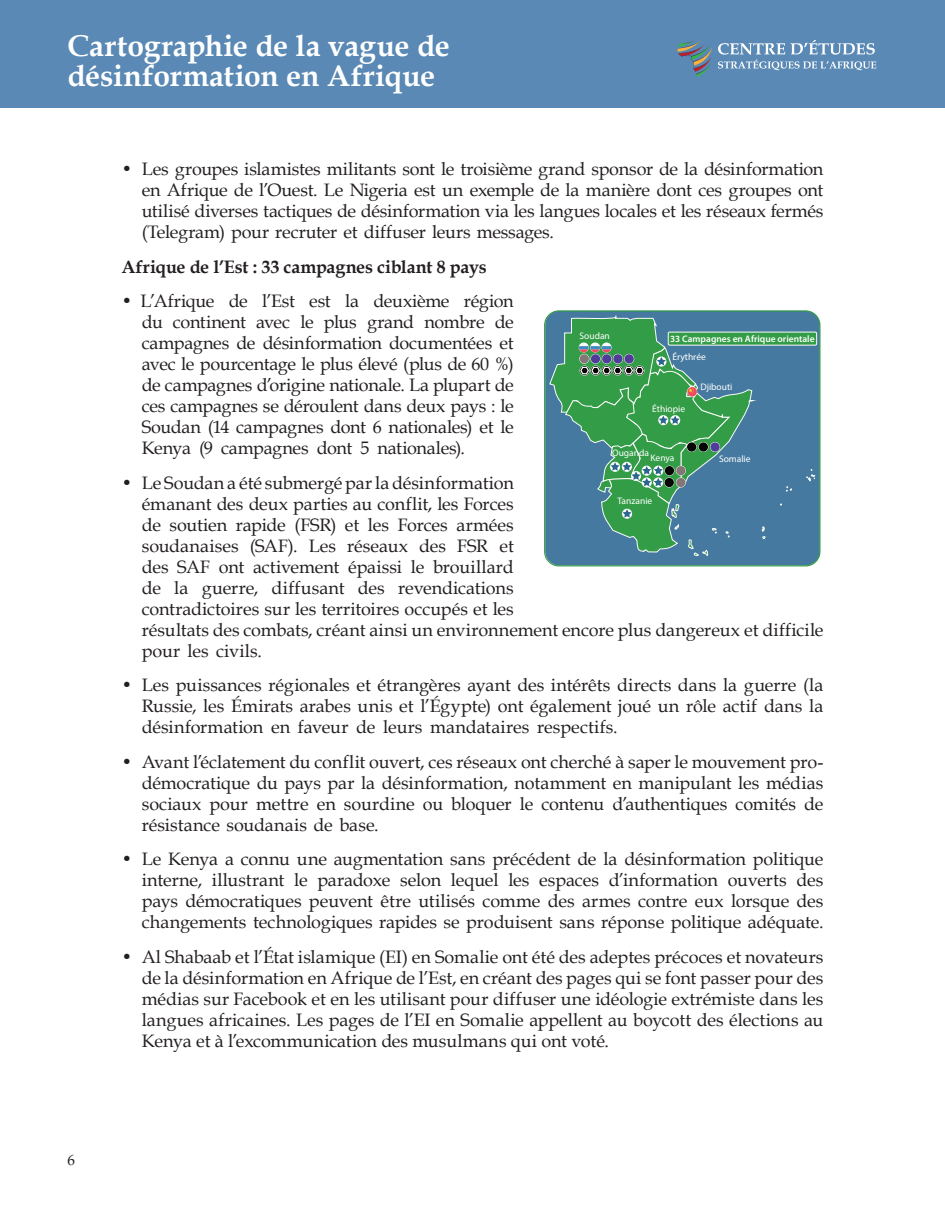
<style>
.page{position:relative;width:945px;height:1215px;background:#fff}
.page>*{position:absolute;margin:0;border:0;box-sizing:border-box;transform-origin:0 0}
.t1{font:700 30px/30px "Book Antiqua";letter-spacing:-.005em;color:#fff}
.t2{font:18px/21px "Book Antiqua";letter-spacing:-.005em;color:#231f20;text-align:justify}
.t3{font:700 18px "Book Antiqua";letter-spacing:-.015em;color:#231f20}
.t4{font:15px "Book Antiqua";color:#231f20}
.t5{font:9.45px "Myriad Pro";color:#fff}
.t6{font:600 9.45px "Myriad Pro";color:#fff}
</style>
<div class="page">
<div style="left:0;top:0;width:945px;height:108px;background:#5989b4"></div>
<svg style="left:677px;top:39px;width:199px;height:38px"></svg>
<div style="left:545px;top:312px;width:274px;height:253px;background:#45799f"></div>
<svg style="left:786px;top:486px;width:6px;height:5px"></svg>
<svg style="left:762px;top:526px;width:5px;height:14px"></svg>
<svg style="left:806px;top:469px;width:9px;height:12px"></svg>
<div style="left:668px;top:332px;width:149px;height:13px;background:#339c46"></div>
<div style="left:668px;top:332px;width:149px;height:13px;border:1px solid #fafbfb"></div>
<svg style="left:549px;top:316px;width:206px;height:242px;background:#478d7c"></svg>
<div style="left:544px;top:310px;width:277px;height:256px;border:1px solid #339c46;border-radius:14px"></div>
<h1 class="t1" style="left:68px;top:31px;width:384px">Cartographie de la vague de désinformation en Afrique</h1>
<p class="t4" style="left:68px;top:1149px;width:9px">6</p>
<p class="t2" style="left:142px;top:158px;width:683px;text-indent:-20px">• Les groupes islamistes militants sont le troisième grand sponsor de la désinformation en Afrique de l’Ouest. Le Nigeria est un exemple de la manière dont ces groupes ont utilisé diverses tactiques de désinformation via les langues locales et les réseaux fermés (Telegram) pour recruter et diffuser leurs messages.</p>
<p class="t3" style="left:122px;top:254px;width:367px">Afrique de l’Est : 33 campagnes ciblant 8 pays</p>
<p class="t2" style="left:142px;top:290px;width:374px;text-indent:-20px">• L’Afrique de l’Est est la deuxième région du continent avec le plus grand nombre de campagnes de désinformation documentées et avec le pourcentage le plus élevé (plus de 60 %) de campagnes d’origine nationale. La plupart de ces campagnes se déroulent dans deux pays : le Soudan (14 campagnes dont 6 nationales) et le Kenya (9 campagnes dont 5 nationales).</p>
<p class="t2" style="left:142px;top:472px;width:683px;text-align:left;text-indent:-20px">• Le Soudan a été submergé par la désinformation<br>émanant des deux parties au conflit, les Forces<br>de soutien rapide (FSR) et les Forces armées<br>soudanaises (SAF). Les réseaux des FSR et<br>des SAF ont activement épaissi le brouillard<br>de la guerre, diffusant des revendications<br>contradictoires sur les territoires occupés et les<br>résultats des combats, créant ainsi un environnement encore plus dangereux et difficile pour les civils.</p>
<p class="t2" style="left:142px;top:674px;width:683px;text-indent:-20px">• Les puissances régionales et étrangères ayant des intérêts directs dans la guerre (la Russie, les Émirats arabes unis et l’Égypte) ont également joué un rôle actif dans la désinformation en faveur de leurs mandataires respectifs.</p>
<p class="t2" style="left:142px;top:751px;width:683px;text-indent:-20px">• Avant l’éclatement du conflit ouvert, ces réseaux ont cherché à saper le mouvement pro&shy;démocratique du pays par la désinformation, notamment en manipulant les médias sociaux pour mettre en sourdine ou bloquer le contenu d’authentiques comités de résistance soudanais de base.</p>
<p class="t2" style="left:142px;top:848px;width:683px;text-indent:-20px">• Le Kenya a connu une augmentation sans précédent de la désinformation politique interne, illustrant le paradoxe selon lequel les espaces d’information ouverts des pays démocratiques peuvent être utilisés comme des armes contre eux lorsque des changements technologiques rapides se produisent sans réponse politique adéquate.</p>
<p class="t2" style="left:142px;top:946px;width:683px;text-indent:-20px">• Al Shabaab et l’État islamique (EI) en Somalie ont été des adeptes précoces et novateurs de la désinformation en Afrique de l’Est, en créant des pages qui se font passer pour des médias sur Facebook et en les utilisant pour diffuser une idéologie extrémiste dans les langues africaines. Les pages de l’EI en Somalie appellent au boycott des élections au Kenya et à l’excommunication des musulmans qui ont voté.</p>
<p class="t5" style="left:580px;top:330px;width:32px">Soudan</p>
<p class="t6" style="left:670px;top:333px;width:146px">33 Campagnes en Afrique orientale</p>
<p class="t5" style="left:672px;top:351px;width:35px">Érythrée</p>
<p class="t5" style="left:700px;top:381px;width:34px">Djibouti</p>
<p class="t5" style="left:652px;top:403px;width:34px">Éthiopie</p>
<p class="t5" style="left:612px;top:447px;width:38px">Ouganda</p>
<p class="t5" style="left:650px;top:452px;width:26px">Kenya</p>
<p class="t5" style="left:719px;top:453px;width:33px">Somalie</p>
<p class="t5" style="left:617px;top:495px;width:36px">Tanzanie</p>
</div>
